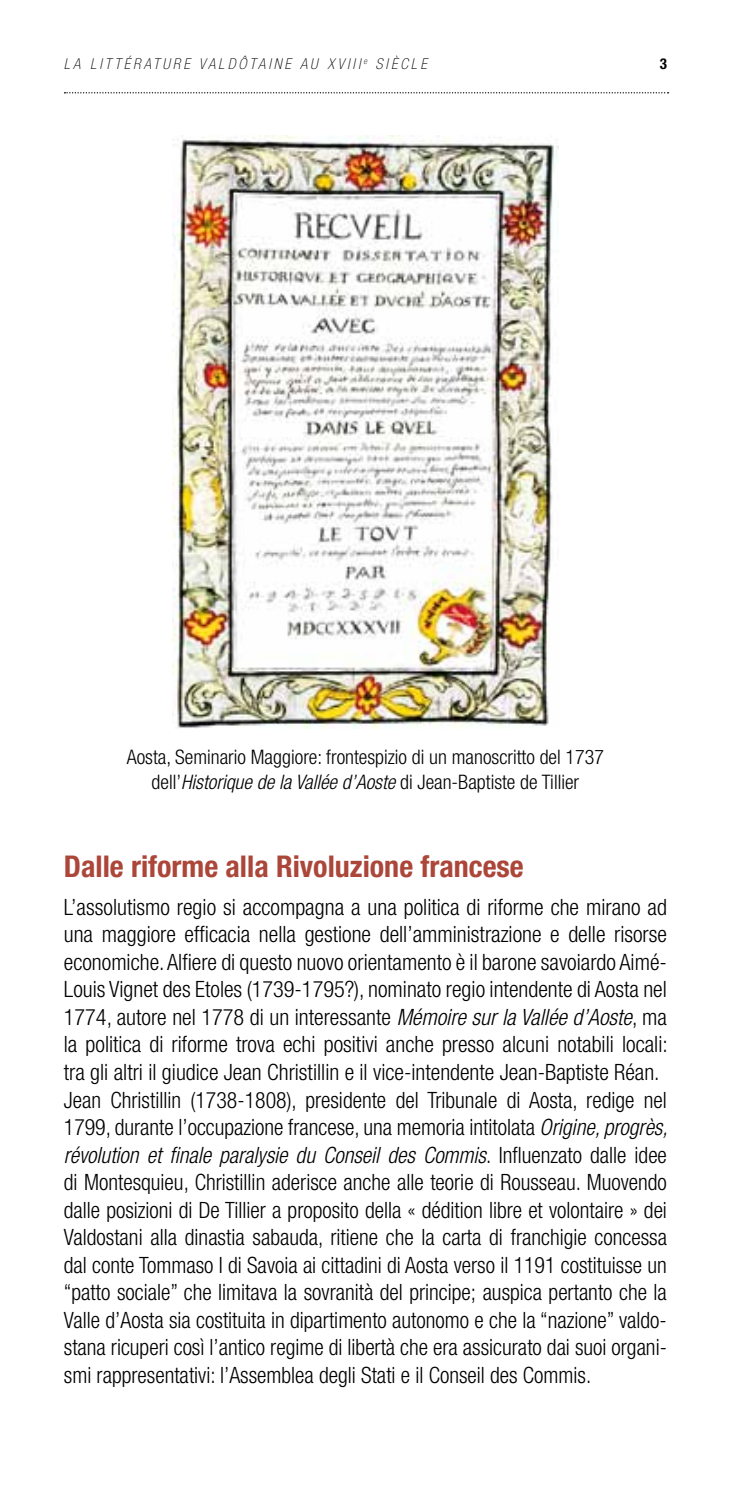
<style>
.page{position:relative;width:745px;height:1489px;background:#fff}
.page>*{position:absolute;margin:0;border:0;box-sizing:border-box;transform-origin:0 0}
.t1{font:700 condensed 30px "Helvetica Neue";color:#ab4639}
.t2{font:300 condensed 22.5px/27.5px "Helvetica Neue";color:#000}
.t3{font:300 condensed 20px/25px "Helvetica Neue";color:#000;text-align:center}
.t4{font:italic 100 condensed 15px "Helvetica Neue";letter-spacing:.2em;color:#000}
.t5{font:700 condensed 15px "Helvetica Neue";color:#000}
.s1{font-style:italic}
</style>
<div class="page">
<svg style="left:64px;top:92px;width:604px;height:1px"></svg>
<img style="left:172px;top:135px;width:385px;height:593px">
<p class="t4" style="left:64px;top:55px;width:364px">LA LITTÉRATURE VALDÔTAINE AU XVIII <sup>E</sup> SIÈCLE</p>
<p class="t5" style="left:659px;top:54px;width:9px">3</p>
<p class="t3" style="left:127px;top:744px;width:478px">Aosta, Seminario Maggiore: frontespizio di un manoscritto del 1737 dell’<span class="s1">Historique de la Vallée d’Aoste</span> di Jean-Baptiste de Tillier</p>
<h1 class="t1" style="left:64px;top:848px;width:461px">Dalle riforme alla Rivoluzione francese</h1>
<p class="t2" style="left:64px;top:893px;width:605px">L’assolutismo regio si accompagna a una politica di riforme che mirano ad una maggiore efficacia nella gestione dell’amministrazione e delle risorse economiche. Alfiere di questo nuovo orientamento è il barone savoiardo Aimé-Louis Vignet des Etoles (1739-1795?), nominato regio intendente di Aosta nel 1774, autore nel 1778 di un interessante <span class="s1">Mémoire sur la Vallée d’Aoste</span>, ma la politica di riforme trova echi positivi anche presso alcuni notabili locali: tra gli altri il giudice Jean Christillin e il vice-intendente Jean-Baptiste Réan.<br>Jean Christillin (1738-1808), presidente del Tribunale di Aosta, redige nel 1799, durante l’occupazione francese, una memoria intitolata <span class="s1">Origine, progrès, révolution et finale paralysie du Conseil des Commis</span>. Influenzato dalle idee di Montesquieu, Christillin aderisce anche alle teorie di Rousseau. Muovendo dalle posizioni di De Tillier a proposito della « dédition libre et volontaire » dei Valdostani alla dinastia sabauda, ritiene che la carta di franchigie concessa dal conte Tommaso I di Savoia ai cittadini di Aosta verso il 1191 costituisse un “patto sociale” che limitava la sovranità del principe; auspica pertanto che la Valle d’Aosta sia costituita in dipartimento autonomo e che la “nazione” valdo&shy;stana ricuperi così l’antico regime di libertà che era assicurato dai suoi organi&shy;smi rappresentativi: l’Assemblea degli Stati e il Conseil des Commis.</p>
</div>
